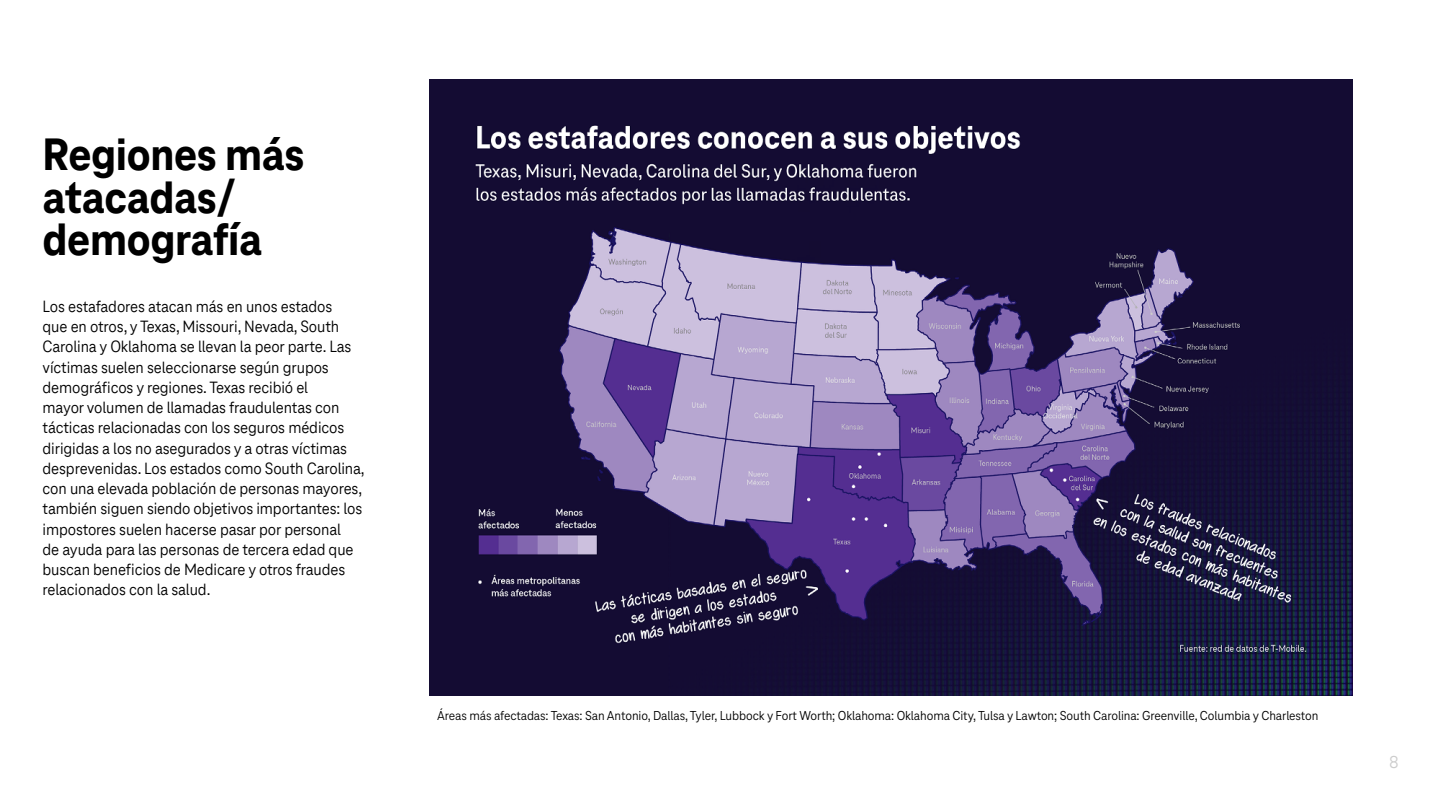
<style>
.page{position:relative;width:1440px;height:810px;background:#fff}
.page>*{position:absolute;margin:0;border:0;box-sizing:border-box;transform-origin:0 0}
.t1{font:800 47.25px/42.5px "Tele Neo";letter-spacing:-.005em;color:#000}
.t2{font:18px "Tele Neo";color:#ccc}
.t3{font:16.8px/20.2px "Tele Neo Office";letter-spacing:-.005em;color:#000}
.t4{font:13.5px "Tele Neo";letter-spacing:-.005em;color:#000}
</style>
<div class="page">
<img style="left:429px;top:80px;width:923px;height:615px">
<h1 class="t1" style="left:43px;top:134px;width:263px">Regiones más atacadas/ demografía</h1>
<p class="t3" style="left:43px;top:296px;width:324px">Los estafadores atacan más en unos estados<br>que en otros, y Texas, Missouri, Nevada, South Carolina y Oklahoma se llevan la peor parte. Las víctimas suelen seleccionarse según grupos demográficos y regiones. Texas recibió el<br>mayor volumen de llamadas fraudulentas con tácticas relacionadas con los seguros médicos dirigidas a los no asegurados y a otras víctimas desprevenidas. Los estados como South Carolina, con una elevada población de personas mayores, también siguen siendo objetivos importantes: los impostores suelen hacerse pasar por personal<br>de ayuda para las personas de tercera edad que buscan beneficios de Medicare y otros fraudes relacionados con la salud.</p>
<p class="t4" style="left:437px;top:708px;width:883px">Áreas más afectadas: Texas: San Antonio, Dallas, Tyler, Lubbock y Fort Worth; Oklahoma: Oklahoma City, Tulsa y Lawton; South Carolina: Greenville, Columbia y Charleston</p>
<p class="t2" style="left:1389px;top:752px;width:11px">8</p>
</div>
